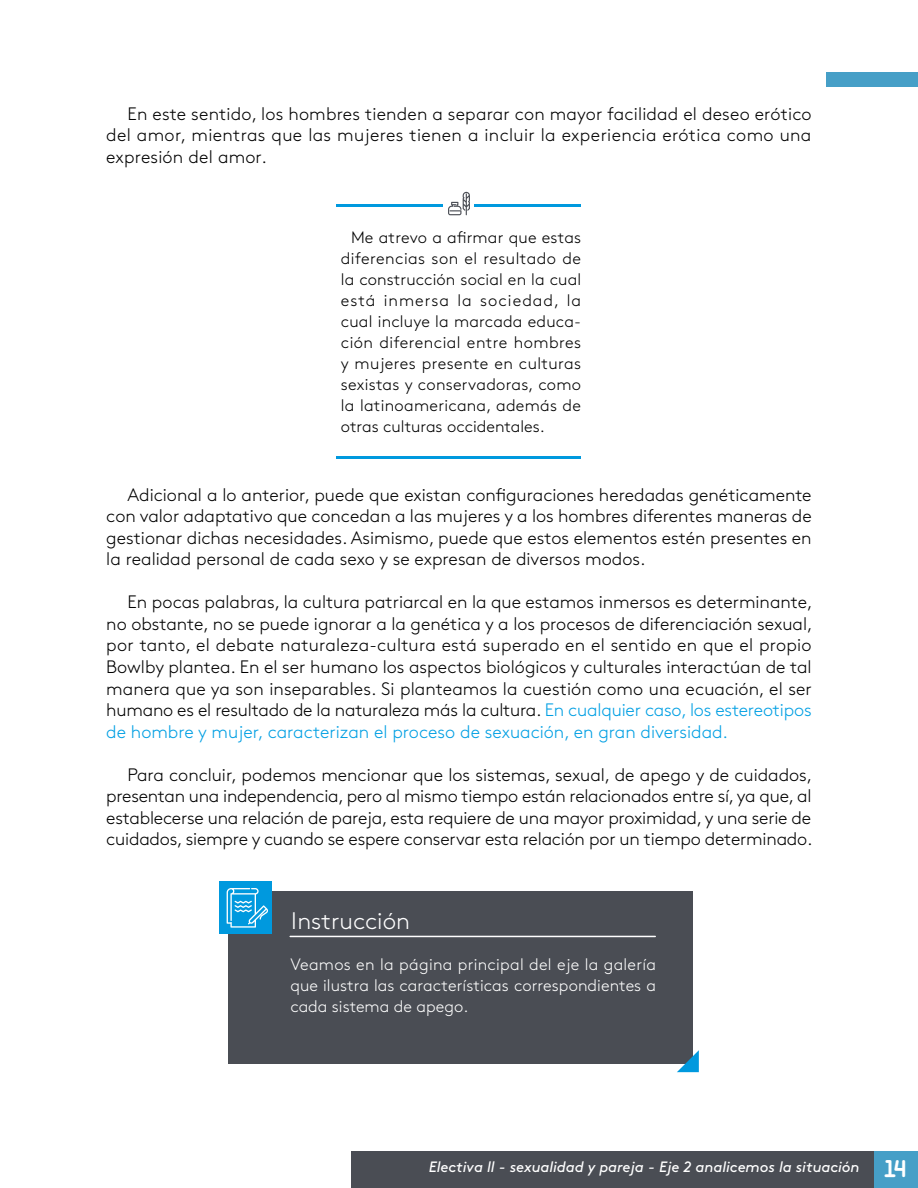
<style>
.page{position:relative;width:918px;height:1188px;background:#fff}
.page>*{position:absolute;margin:0;border:0;box-sizing:border-box;transform-origin:0 0}
.t1{font:300 24px "Brown Std";color:#fff}
.t2{font:300 18px/21.6px "Brown Std";color:#000;text-align:justify}
.t3{font:300 16.5px/21px "Brown Std";color:#000;text-align:justify}
.t4{font:300 16.5px/21px "Brown Std";letter-spacing:.005em;color:#fff;text-align:justify}
.t5{font:italic 15px "Brown Std";letter-spacing:-.005em;color:#fff}
.s1{color:#009fe3}
.s2{font-family:"Areandina Voz";font-style:normal;font-size:24px}
</style>
<div class="page">
<div style="left:826px;top:72px;width:92px;height:15px;background:#469fc7"></div>
<div style="left:873px;top:1151px;width:45px;height:37px;background:#469fc7"></div>
<div style="left:351px;top:1151px;width:522px;height:37px;background:#4a4d54"></div>
<hr style="left:337px;top:204px;width:244px;height:3px;background:#0099de">
<hr style="left:337px;top:456px;width:244px;height:3px;background:#0099de">
<div style="left:444px;top:191px;width:30px;height:31px;background:#fff"></div>
<svg style="left:448px;top:192px;width:22px;height:23px"></svg>
<div style="left:228px;top:891px;width:464px;height:173px;background:#4a4d54"></div>
<hr style="left:290px;top:936px;width:365px;height:1px;background:#fff">
<div style="left:219px;top:881px;width:53px;height:53px;background:#0099de"></div>
<svg style="left:227px;top:888px;width:41px;height:40px"></svg>
<svg style="left:677px;top:1050px;width:22px;height:22px"></svg>
<p class="t2" style="left:106px;top:103px;width:707px;text-indent:21px">En este sentido, los hombres tienden a separar con mayor facilidad el deseo erótico del amor, mientras que las mujeres tienen a incluir la experiencia erótica como una expresión del amor.</p>
<p class="t3" style="left:341px;top:227px;width:242px;text-indent:10px">Me atrevo a afirmar que estas diferencias son el resultado de la construcción social en la cual está inmersa la sociedad, la cual incluye la marcada educa&shy;ción diferencial entre hombres y mujeres presente en culturas sexistas y conservadoras, como la latinoamericana, además de otras culturas occidentales.</p>
<p class="t2" style="left:106px;top:484px;width:707px;text-indent:21px">Adicional a lo anterior, puede que existan configuraciones heredadas genéticamente con valor adaptativo que concedan a las mujeres y a los hombres diferentes maneras de gestionar dichas necesidades. Asimismo, puede que estos elementos estén presentes en la realidad personal de cada sexo y se expresan de diversos modos.</p>
<p class="t2" style="left:106px;top:591px;width:708px;text-indent:21px">En pocas palabras, la cultura patriarcal en la que estamos inmersos es determinante, no obstante, no se puede ignorar a la genética y a los procesos de diferenciación sexual, por tanto, el debate naturaleza-cultura está superado en el sentido en que el propio Bowlby plantea. En el ser humano los aspectos biológicos y culturales interactúan de tal manera que ya son inseparables. Si planteamos la cuestión como una ecuación, el ser humano es el resultado de la naturaleza más la cultura. <span class="s1">En cualquier caso, los estereotipos de hombre y mujer, caracterizan el proceso de sexuación, en gran diversidad.</span></p>
<p class="t2" style="left:106px;top:764px;width:708px;text-indent:21px">Para concluir, podemos mencionar que los sistemas, sexual, de apego y de cuidados, presentan una independencia, pero al mismo tiempo están relacionados entre sí, ya que, al establecerse una relación de pareja, esta requiere de una mayor proximidad, y una serie de cuidados, siempre y cuando se espere conservar esta relación por un tiempo determinado.</p>
<h1 class="t1" style="left:291px;top:907px;width:120px">Instrucción</h1>
<p class="t4" style="left:290px;top:954px;width:367px">Veamos en la página principal del eje la galería que ilustra las características correspondientes a cada sistema de apego.</p>
<p class="t5" style="left:429px;top:1158px;width:479px">Electiva ll - sexualidad y pareja - Eje 2 analicemos la situación <span class="s2">14</span></p>
</div>
